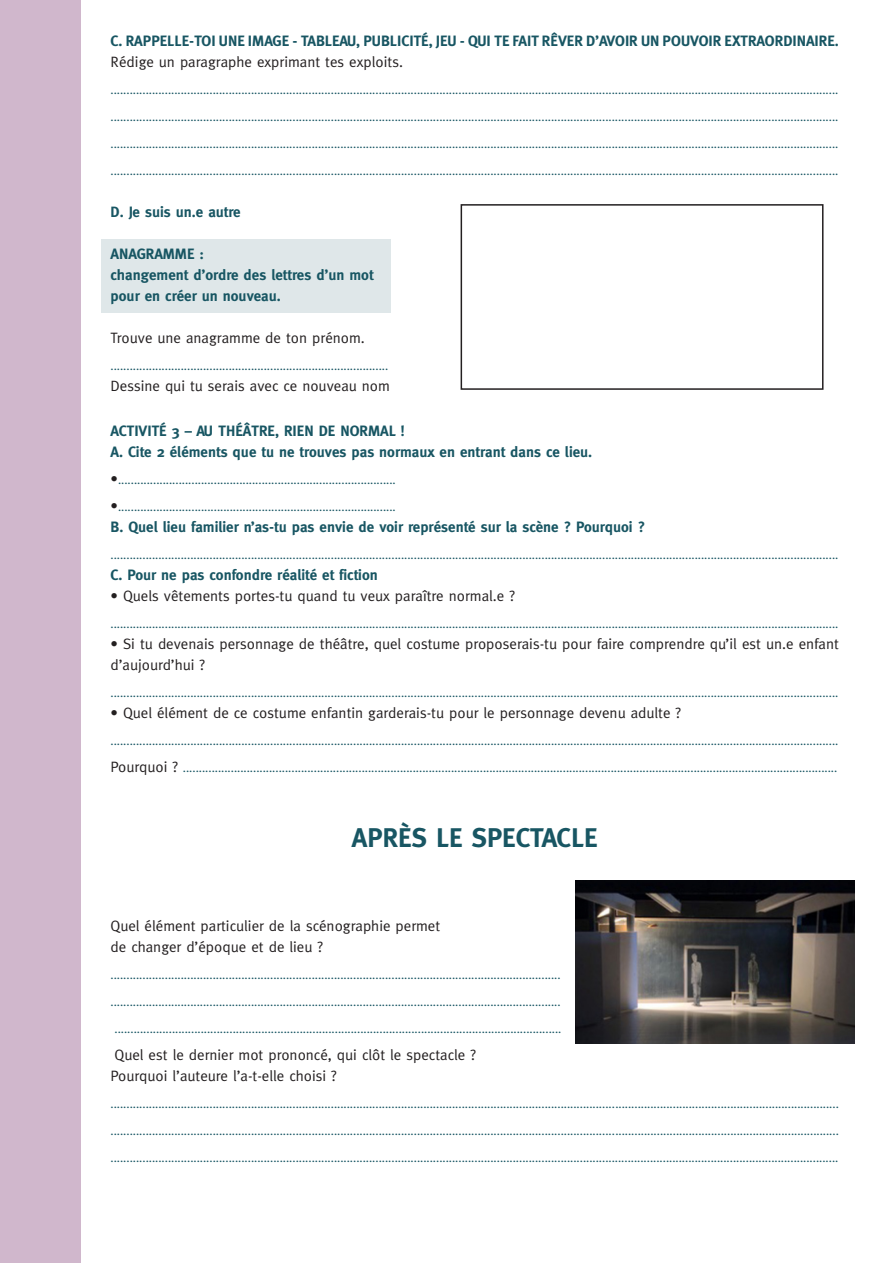
<style>
.page{position:relative;width:893px;height:1263px;background:#fff}
.page>*{position:absolute;margin:0;border:0;box-sizing:border-box;transform-origin:0 0}
.t1{font:700 27px "Meta";color:#185663}
.t2{font:15px/21px "Meta";color:#231f20}
.t3{font:700 15px "Meta";color:#185663}
.t4{font:12px "Meta";color:#185663}
.s1{font-size:15px;color:#231f20}
</style>
<div class="page">
<div style="left:0;top:0;width:81px;height:1263px;background:#d0b7cc"></div>
<div style="left:461px;top:204px;width:362px;height:186px;border:2px solid #231f20"></div>
<img style="left:576px;top:880px;width:279px;height:163px">
<div style="left:101px;top:239px;width:289px;height:73px;background:#dfe7e9"></div>
<p class="t3" style="left:111px;top:32px;width:730px">C. RAPPELLE-TOI UNE IMAGE - TABLEAU, PUBLICITÉ, JEU - QUI TE FAIT RÊVER D’AVOIR UN POUVOIR EXTRAORDINAIRE.</p>
<p class="t2" style="left:111px;top:51px;width:294px">Rédige un paragraphe exprimant tes exploits.</p>
<p class="t4" style="left:111px;top:83px;width:729px">....................................................................................................................................................................................................................................</p>
<p class="t4" style="left:111px;top:110px;width:729px">....................................................................................................................................................................................................................................</p>
<p class="t4" style="left:111px;top:137px;width:729px">....................................................................................................................................................................................................................................</p>
<p class="t4" style="left:111px;top:164px;width:729px">....................................................................................................................................................................................................................................</p>
<p class="t3" style="left:111px;top:203px;width:132px">D. Je suis un.e autre</p>
<p class="t3" style="left:111px;top:245px;width:95px">ANAGRAMME :</p>
<p class="t3" style="left:111px;top:266px;width:265px">changement d’ordre des lettres d’un mot</p>
<p class="t3" style="left:111px;top:287px;width:172px">pour en créer un nouveau.</p>
<p class="t2" style="left:111px;top:327px;width:256px">Trouve une anagramme de ton prénom.</p>
<p class="t4" style="left:111px;top:359px;width:279px">.......................................................................................</p>
<p class="t2" style="left:111px;top:375px;width:281px">Dessine qui tu serais avec ce nouveau nom</p>
<p class="t3" style="left:111px;top:422px;width:295px">ACTIVITÉ 3 – AU THÉÂTRE, RIEN DE NORMAL !</p>
<p class="t3" style="left:111px;top:443px;width:483px">A. Cite 2 éléments que tu ne trouves pas normaux en entrant dans ce lieu.</p>
<p class="t4" style="left:111px;top:473px;width:287px"><span class="s1">•</span>.......................................................................................</p>
<p class="t4" style="left:111px;top:500px;width:287px"><span class="s1">•</span>.......................................................................................</p>
<p class="t3" style="left:111px;top:518px;width:536px">B. Quel lieu familier n’as-tu pas envie de voir représenté sur la scène ? Pourquoi ?</p>
<p class="t4" style="left:111px;top:548px;width:729px">....................................................................................................................................................................................................................................</p>
<p class="t3" style="left:111px;top:566px;width:269px">C. Pour ne pas confondre réalité et fiction</p>
<p class="t2" style="left:111px;top:585px;width:406px">• Quels vêtements portes-tu quand tu veux paraître normal.e ?</p>
<p class="t4" style="left:111px;top:617px;width:729px">....................................................................................................................................................................................................................................</p>
<p class="t2" style="left:111px;top:633px;width:730px">• Si tu devenais personnage de théâtre, quel costume proposerais-tu pour faire comprendre qu’il est un.e enfant d’aujourd’hui ?</p>
<p class="t4" style="left:111px;top:686px;width:729px">....................................................................................................................................................................................................................................</p>
<p class="t2" style="left:111px;top:702px;width:572px">• Quel élément de ce costume enfantin garderais-tu pour le personnage devenu adulte ?</p>
<p class="t4" style="left:111px;top:734px;width:729px">....................................................................................................................................................................................................................................</p>
<p class="t4" style="left:111px;top:761px;width:728px"><span class="s1">Pourquoi ?</span> .............................................................................................................................................................................................................</p>
<p class="t1" style="left:352px;top:822px;width:247px">APRÈS LE SPECTACLE</p>
<p class="t2" style="left:111px;top:915px;width:331px">Quel élément particulier de la scénographie permet</p>
<p class="t2" style="left:111px;top:936px;width:214px">de changer d’époque et de lieu ?</p>
<p class="t4" style="left:111px;top:968px;width:452px">.............................................................................................................................................</p>
<p class="t4" style="left:111px;top:995px;width:452px">.............................................................................................................................................</p>
<p class="t4" style="left:115px;top:1022px;width:448px">............................................................................................................................................</p>
<p class="t2" style="left:115px;top:1044px;width:363px">Quel est le dernier mot prononcé, qui clôt le spectacle ?</p>
<p class="t2" style="left:111px;top:1065px;width:228px">Pourquoi l’auteure l’a-t-elle choisi ?</p>
<p class="t4" style="left:111px;top:1097px;width:730px">....................................................................................................................................................................................................................................</p>
<p class="t4" style="left:111px;top:1124px;width:730px">....................................................................................................................................................................................................................................</p>
<p class="t4" style="left:111px;top:1151px;width:729px">....................................................................................................................................................................................................................................</p>
</div>
